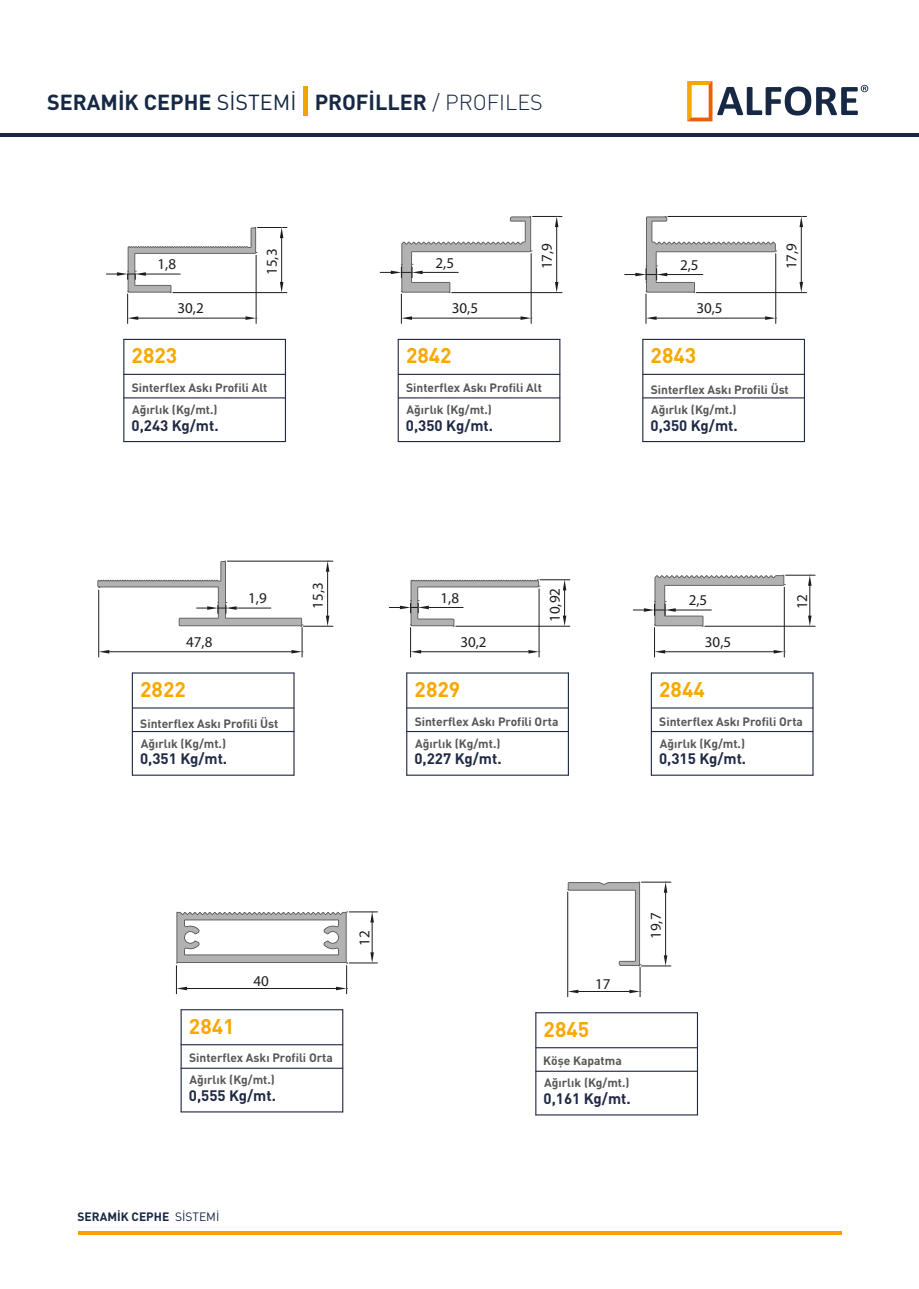
<style>
.page{position:relative;width:919px;height:1289px;background:#fff}
.page>*{position:absolute;margin:0;border:0;box-sizing:border-box;transform-origin:0 0}
.t1{font:700 21.45px "DIN Pro";color:#162844}
.t2{font:700 21px "DIN Pro";color:#f7a800}
.t3{font:700 15px "DIN Pro";color:#202945}
.t4{font:15px "Myriad Pro";color:#1d1d1b}
.t5{font:700 12px/22.2px "DIN Pro";color:#575756}
.t6{font:700 12px "DIN Pro";color:#162845}
.s1{font-weight:400}
.s2{font-weight:300}
</style>
<div class="page">
<svg style="left:687px;top:81px;width:181px;height:40px"></svg>
<hr style="left:0;top:133px;width:918px;height:4px;background:#162844">
<div style="left:303px;top:87px;width:5px;height:29px;background:#f6a200"></div>
<hr style="left:78px;top:1231px;width:763px;height:4px;background:#f6a200">
<hr style="left:535px;top:1012px;width:1px;height:102px;background:#202945">
<hr style="left:536px;top:1012px;width:161px;height:1px;background:#202945">
<hr style="left:536px;top:1114px;width:161px;height:1px;background:#202945">
<hr style="left:536px;top:1047px;width:161px;height:1px;background:#202945">
<hr style="left:536px;top:1070px;width:161px;height:1px;background:#202945">
<hr style="left:696px;top:1012px;width:2px;height:102px;background:#202945">
<hr style="left:180px;top:1009px;width:2px;height:102px;background:#202945">
<hr style="left:181px;top:1009px;width:162px;height:1px;background:#202945">
<hr style="left:181px;top:1111px;width:162px;height:1px;background:#202945">
<hr style="left:181px;top:1044px;width:162px;height:1px;background:#202945">
<hr style="left:181px;top:1067px;width:162px;height:1px;background:#202945">
<hr style="left:342px;top:1009px;width:1px;height:102px;background:#202945">
<svg style="left:176px;top:911px;width:201px;height:82px"></svg>
<svg style="left:567px;top:881px;width:103px;height:115px"></svg>
<hr style="left:123px;top:339px;width:1px;height:102px;background:#202945">
<hr style="left:124px;top:339px;width:161px;height:1px;background:#202945">
<hr style="left:124px;top:441px;width:161px;height:1px;background:#202945">
<hr style="left:124px;top:374px;width:161px;height:1px;background:#202945">
<hr style="left:124px;top:397px;width:161px;height:1px;background:#202945">
<hr style="left:285px;top:339px;width:1px;height:102px;background:#202945">
<hr style="left:397px;top:339px;width:2px;height:102px;background:#202945">
<hr style="left:398px;top:339px;width:162px;height:1px;background:#202945">
<hr style="left:398px;top:441px;width:162px;height:1px;background:#202945">
<hr style="left:398px;top:374px;width:162px;height:1px;background:#202945">
<hr style="left:398px;top:397px;width:162px;height:1px;background:#202945">
<hr style="left:559px;top:339px;width:1px;height:102px;background:#202945">
<hr style="left:642px;top:339px;width:1px;height:102px;background:#202945">
<hr style="left:642px;top:339px;width:162px;height:1px;background:#202945">
<hr style="left:642px;top:441px;width:162px;height:1px;background:#202945">
<hr style="left:642px;top:374px;width:162px;height:1px;background:#202945">
<hr style="left:642px;top:397px;width:162px;height:1px;background:#202945">
<hr style="left:803px;top:339px;width:2px;height:102px;background:#202945">
<hr style="left:173px;top:292px;width:114px;height:1px;background:#1d1d1b">
<hr style="left:257px;top:227px;width:30px;height:1px;background:#1d1d1b">
<hr style="left:281px;top:238px;width:1px;height:44px;background:#1d1d1b">
<svg style="left:280px;top:282px;width:3px;height:10px"></svg>
<hr style="left:451px;top:292px;width:111px;height:1px;background:#1d1d1b">
<hr style="left:532px;top:216px;width:30px;height:1px;background:#1d1d1b">
<hr style="left:556px;top:227px;width:1px;height:55px;background:#1d1d1b">
<svg style="left:555px;top:282px;width:3px;height:10px"></svg>
<hr style="left:696px;top:292px;width:110px;height:1px;background:#1d1d1b">
<hr style="left:667px;top:216px;width:139px;height:1px;background:#1d1d1b">
<hr style="left:800px;top:227px;width:1px;height:55px;background:#1d1d1b">
<svg style="left:799px;top:282px;width:4px;height:10px"></svg>
<svg style="left:280px;top:227px;width:3px;height:11px"></svg>
<svg style="left:555px;top:216px;width:3px;height:11px"></svg>
<svg style="left:799px;top:216px;width:4px;height:11px"></svg>
<svg style="left:106px;top:227px;width:151px;height:96px"></svg>
<svg style="left:380px;top:216px;width:152px;height:107px"></svg>
<svg style="left:624px;top:216px;width:152px;height:107px"></svg>
<hr style="left:406px;top:673px;width:1px;height:102px;background:#202945">
<hr style="left:407px;top:672px;width:161px;height:1px;background:#202945">
<hr style="left:407px;top:774px;width:161px;height:1px;background:#202945">
<hr style="left:407px;top:707px;width:161px;height:1px;background:#202945">
<hr style="left:407px;top:731px;width:161px;height:1px;background:#202945">
<hr style="left:567px;top:673px;width:2px;height:102px;background:#202945">
<hr style="left:132px;top:673px;width:1px;height:102px;background:#202945">
<hr style="left:132px;top:672px;width:162px;height:1px;background:#202945">
<hr style="left:132px;top:774px;width:162px;height:1px;background:#202945">
<hr style="left:132px;top:707px;width:162px;height:1px;background:#202945">
<hr style="left:132px;top:731px;width:162px;height:1px;background:#202945">
<hr style="left:293px;top:673px;width:1px;height:102px;background:#202945">
<hr style="left:650px;top:673px;width:2px;height:102px;background:#202945">
<hr style="left:651px;top:672px;width:161px;height:1px;background:#202945">
<hr style="left:651px;top:774px;width:161px;height:1px;background:#202945">
<hr style="left:651px;top:707px;width:161px;height:1px;background:#202945">
<hr style="left:651px;top:731px;width:161px;height:1px;background:#202945">
<hr style="left:812px;top:673px;width:1px;height:102px;background:#202945">
<hr style="left:410px;top:627px;width:1px;height:30px;background:#1d1d1b">
<hr style="left:538px;top:589px;width:1px;height:68px;background:#1d1d1b">
<hr style="left:421px;top:651px;width:107px;height:1px;background:#1d1d1b">
<svg style="left:410px;top:650px;width:11px;height:3px"></svg>
<hr style="left:455px;top:626px;width:115px;height:1px;background:#1d1d1b">
<hr style="left:540px;top:579px;width:30px;height:1px;background:#1d1d1b">
<hr style="left:303px;top:626px;width:30px;height:1px;background:#1d1d1b">
<hr style="left:227px;top:560px;width:106px;height:1px;background:#1d1d1b">
<hr style="left:327px;top:571px;width:1px;height:44px;background:#1d1d1b">
<svg style="left:326px;top:615px;width:3px;height:11px"></svg>
<hr style="left:98px;top:590px;width:1px;height:67px;background:#1d1d1b">
<hr style="left:302px;top:627px;width:1px;height:30px;background:#1d1d1b">
<hr style="left:109px;top:651px;width:182px;height:1px;background:#1d1d1b">
<svg style="left:99px;top:650px;width:10px;height:3px"></svg>
<hr style="left:654px;top:627px;width:1px;height:30px;background:#1d1d1b">
<hr style="left:783px;top:587px;width:1px;height:70px;background:#1d1d1b">
<hr style="left:665px;top:651px;width:108px;height:1px;background:#1d1d1b">
<svg style="left:655px;top:650px;width:10px;height:3px"></svg>
<hr style="left:704px;top:626px;width:111px;height:1px;background:#1d1d1b">
<hr style="left:785px;top:575px;width:30px;height:1px;background:#1d1d1b">
<svg style="left:528px;top:650px;width:12px;height:3px"></svg>
<svg style="left:562px;top:579px;width:4px;height:47px"></svg>
<svg style="left:326px;top:561px;width:3px;height:10px"></svg>
<svg style="left:291px;top:650px;width:12px;height:3px"></svg>
<svg style="left:773px;top:650px;width:12px;height:3px"></svg>
<svg style="left:808px;top:575px;width:3px;height:51px"></svg>
<svg style="left:633px;top:575px;width:152px;height:52px"></svg>
<svg style="left:389px;top:579px;width:151px;height:48px"></svg>
<svg style="left:97px;top:561px;width:206px;height:66px"></svg>
<h1 class="t1" style="left:47px;top:84px;width:497px">SERAMİK CEPHE <span class="s1">SİSTEMİ</span> PROFİLLER <span class="s2">/ PROFILES</span></h1>
<p class="t4" style="left:537px;top:269px;width:28px;rotate:-90deg">17,9</p>
<p class="t4" style="left:262px;top:275px;width:28px;rotate:-90deg">15,3</p>
<p class="t4" style="left:158px;top:255px;width:20px">1,8</p>
<p class="t4" style="left:435px;top:253px;width:20px">2,5</p>
<p class="t4" style="left:680px;top:255px;width:20px">2,5</p>
<p class="t4" style="left:177px;top:299px;width:28px">30,2</p>
<p class="t4" style="left:452px;top:299px;width:28px">30,5</p>
<p class="t4" style="left:696px;top:299px;width:28px">30,5</p>
<p class="t4" style="left:782px;top:269px;width:28px;rotate:-90deg">17,9</p>
<h2 class="t2" style="left:132px;top:338px;width:47px">2823</h2>
<p class="t5" style="left:132px;top:375px;width:137px">Sinterflex Askı Profili Alt<br>Ağırlık (Kg/mt.)</p>
<p class="t3" style="left:131px;top:412px;width:89px">0,243 Kg/mt.</p>
<h2 class="t2" style="left:406px;top:338px;width:47px">2842</h2>
<h2 class="t2" style="left:650px;top:338px;width:47px">2843</h2>
<p class="t5" style="left:406px;top:375px;width:137px">Sinterflex Askı Profili Alt</p>
<p class="t5" style="left:650px;top:377px;width:140px">Sinterflex Askı Profili Üst</p>
<p class="t5" style="left:406px;top:397px;width:87px">Ağırlık (Kg/mt.)</p>
<p class="t3" style="left:406px;top:412px;width:89px">0,350 Kg/mt.</p>
<p class="t5" style="left:651px;top:397px;width:87px">Ağırlık (Kg/mt.)</p>
<p class="t3" style="left:650px;top:412px;width:89px">0,350 Kg/mt.</p>
<p class="t4" style="left:308px;top:608px;width:28px;rotate:-90deg">15,3</p>
<p class="t4" style="left:545px;top:622px;width:35px;rotate:-90deg">10,92</p>
<p class="t4" style="left:248px;top:589px;width:20px">1,9</p>
<p class="t4" style="left:440px;top:588px;width:20px">1,8</p>
<p class="t4" style="left:688px;top:591px;width:20px">2,5</p>
<p class="t4" style="left:186px;top:632px;width:28px">47,8</p>
<p class="t4" style="left:705px;top:632px;width:28px">30,5</p>
<p class="t4" style="left:460px;top:632px;width:28px">30,2</p>
<h2 class="t2" style="left:140px;top:672px;width:47px">2822</h2>
<h2 class="t2" style="left:414px;top:672px;width:47px">2829</h2>
<h2 class="t2" style="left:659px;top:672px;width:47px">2844</h2>
<p class="t4" style="left:792px;top:609px;width:17px;rotate:-90deg">12</p>
<p class="t5" style="left:140px;top:710px;width:140px">Sinterflex Askı Profili Üst</p>
<p class="t5" style="left:414px;top:708px;width:145px">Sinterflex Askı Profili Orta</p>
<p class="t5" style="left:659px;top:708px;width:145px">Sinterflex Askı Profili Orta</p>
<p class="t5" style="left:141px;top:730px;width:87px">Ağırlık (Kg/mt.)</p>
<p class="t3" style="left:140px;top:746px;width:89px">0,351 Kg/mt.</p>
<p class="t5" style="left:415px;top:730px;width:87px">Ağırlık (Kg/mt.)</p>
<p class="t3" style="left:414px;top:746px;width:89px">0,227 Kg/mt.</p>
<p class="t5" style="left:659px;top:730px;width:87px">Ağırlık (Kg/mt.)</p>
<p class="t3" style="left:659px;top:746px;width:89px">0,315 Kg/mt.</p>
<h2 class="t2" style="left:189px;top:1008px;width:47px">2841</h2>
<p class="t4" style="left:253px;top:971px;width:17px">40</p>
<p class="t5" style="left:189px;top:1045px;width:145px">Sinterflex Askı Profili Orta</p>
<p class="t5" style="left:189px;top:1067px;width:87px">Ağırlık (Kg/mt.)</p>
<p class="t3" style="left:189px;top:1082px;width:89px">0,555 Kg/mt.</p>
<p class="t4" style="left:355px;top:946px;width:17px;rotate:-90deg">12</p>
<p class="t6" style="left:78px;top:1206px;width:143px">SERAMİK CEPHE <span class="s1">SİSTEMİ</span></p>
<p class="t4" style="left:595px;top:974px;width:17px">17</p>
<h2 class="t2" style="left:543px;top:1011px;width:47px">2845</h2>
<p class="t5" style="left:543px;top:1048px;width:88px">Köşe Kapatma<br>Ağırlık (Kg/mt.)</p>
<p class="t3" style="left:543px;top:1085px;width:89px">0,161 Kg/mt.</p>
<p class="t4" style="left:646px;top:938px;width:28px;rotate:-90deg">19,7</p>
</div>
